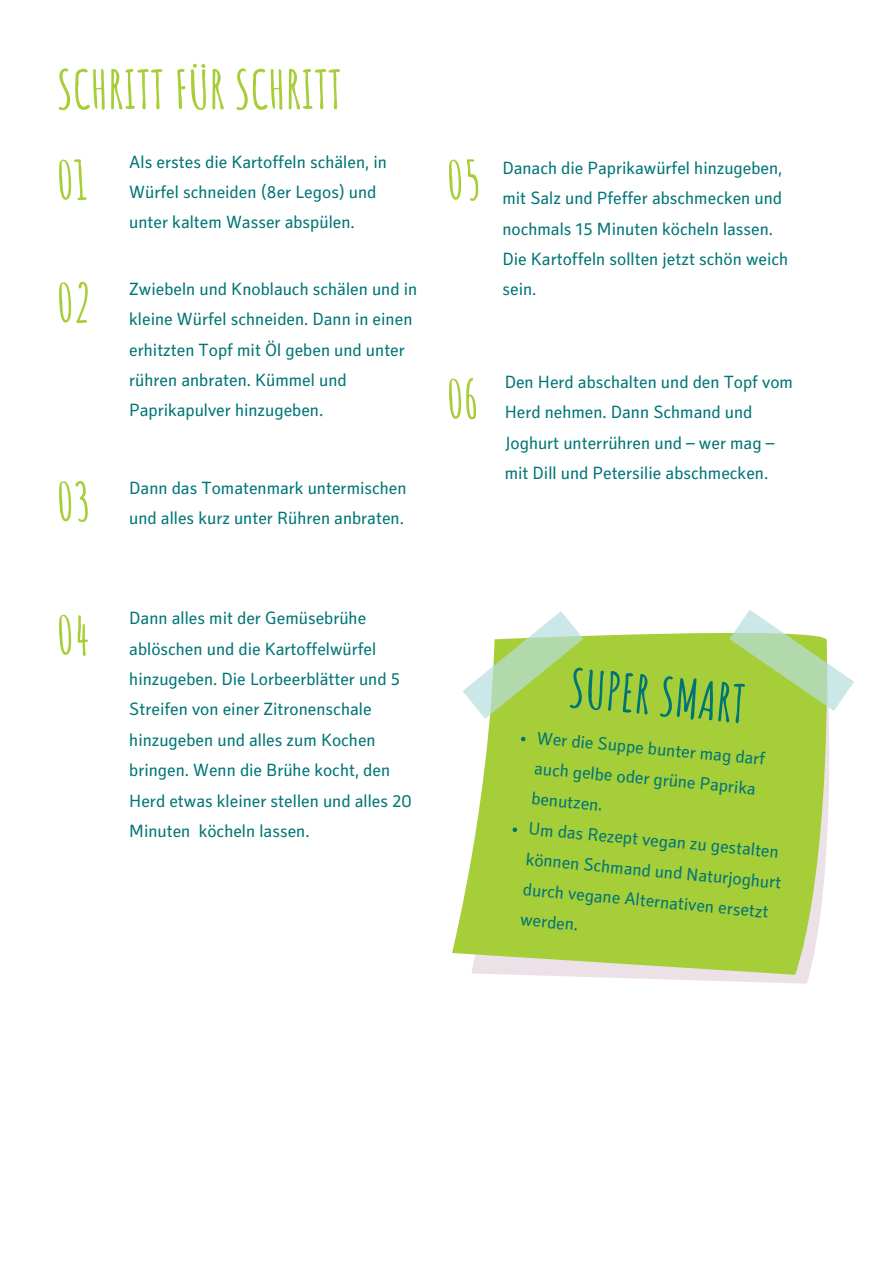
<style>
.page{position:relative;width:893px;height:1264px;background:#fff}
.page>*{position:absolute;margin:0;border:0;box-sizing:border-box;transform-origin:0 0}
.t1{font:700 52.8px "Amatic SC";color:#a6ce39}
.t2{font:700 51.9px "Amatic SC";color:#007576}
.t3{font:18px/30.3px "Secca Kj G";color:#007576}
</style>
<div class="page">
<svg style="left:501px;top:974px;width:309px;height:9px;fill:#ece1e7"></svg>
<svg style="left:452px;top:718px;width:377px;height:256px;background:#afd24f"></svg>
<svg style="left:463px;top:610px;width:390px;height:108px"></svg>
<svg style="left:521px;top:736px;width:4px;height:5px"></svg>
<svg style="left:512px;top:827px;width:5px;height:5px"></svg>
<h1 class="t1" style="left:57px;top:55px;width:287px">SCHRITT FÜR SCHRITT</h1>
<p class="t1" style="left:57px;top:146px;width:33px">01</p>
<p class="t1" style="left:57px;top:269px;width:37px">02</p>
<p class="t1" style="left:57px;top:468px;width:36px">03</p>
<p class="t3" style="left:129px;top:149px;width:259px">Als erstes die Kartoffeln schälen, in<br>Würfel schneiden (8er Legos) und unter kaltem Wasser abspülen.</p>
<p class="t3" style="left:129px;top:276px;width:289px">Zwiebeln und Knoblauch schälen und in kleine Würfel schneiden. Dann in einen erhitzten Topf mit Öl geben und unter rühren anbraten. Kümmel und Paprikapulver hinzugeben.</p>
<p class="t3" style="left:129px;top:474px;width:279px">Dann das Tomatenmark untermischen</p>
<p class="t3" style="left:129px;top:505px;width:276px">und alles kurz unter Rühren anbraten.</p>
<p class="t1" style="left:446px;top:146px;width:36px">05</p>
<p class="t3" style="left:502px;top:155px;width:287px">Danach die Paprikawürfel hinzugeben, mit Salz und Pfeffer abschmecken und nochmals 15 Minuten köcheln lassen.<br>Die Kartoffeln sollten jetzt schön weich sein.</p>
<p class="t1" style="left:446px;top:365px;width:33px">06</p>
<p class="t3" style="left:504px;top:369px;width:290px">Den Herd abschalten und den Topf vom Herd nehmen. Dann Schmand und Joghurt unterrühren und – wer mag – mit Dill und Petersilie abschmecken.</p>
<p class="t1" style="left:57px;top:601px;width:34px">04</p>
<p class="t3" style="left:129px;top:605px;width:284px">Dann alles mit der Gemüsebrühe ablöschen und die Kartoffelwürfel hinzugeben. Die Lorbeerblätter und 5<br>Streifen von einer Zitronenschale hinzugeben und alles zum Kochen bringen. Wenn die Brühe kocht, den Herd etwas kleiner stellen und alles 20<br>Minuten köcheln lassen.</p>
<p class="t2" style="left:572px;top:654px;width:178px;rotate:5deg">SUPER SMART</p>
<h1 class="t3" style="left:538px;top:725px;width:231px;rotate:5deg">Wer die Suppe bunter mag darf auch gelbe oder grüne Paprika benutzen.</h1>
<p class="t3" style="left:529px;top:816px;width:258px;rotate:5deg">Um das Rezept vegan zu gestalten können Schmand und Naturjoghurt durch vegane Alternativen ersetzt werden.</p>
</div>
